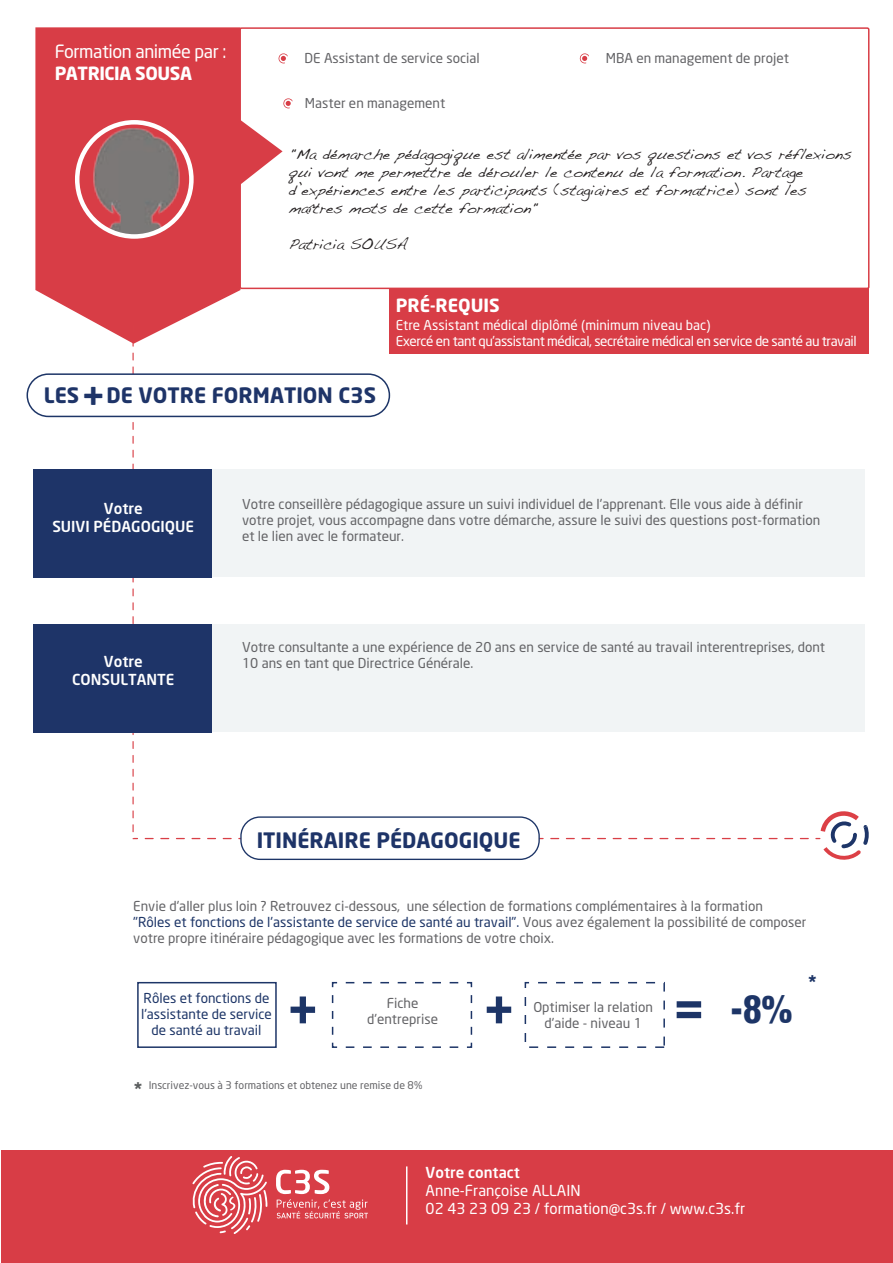
<style>
.page{position:relative;width:893px;height:1263px;background:#fff}
.page>*{position:absolute;margin:0;border:0;box-sizing:border-box;transform-origin:0 0}
.t1{font:900 condensed 54.6px "Helvetica";color:#1d3567}
.t2{font:900 condensed 37.2px "Helvetica";color:#1d3567}
.t3{font:36px "Neo Sans Bold TR";color:#1e3468}
.t4{font:21px "Neo Sans Bold TR";color:#1e3468}
.t5{font:900 condensed 19.8px "Helvetica";color:#1d3567}
.t6{font:900 condensed 19.8px "Helvetica";color:#5b5e5f}
.t7{font:18px "Neo Sans TR";letter-spacing:-.025em;color:#fff}
.t8{font:18px "Neo Sans Bold TR";letter-spacing:-.025em;color:#fff}
.t9{font:18px "Neo Sans Bold TR";color:#fff}
.t10{font:15px/18px "Handwriting Dakota";color:#231f20}
.t11{font:15px/18px "Neo Sans TR";color:#fff}
.t12{font:15px/18px "Neo Sans Medium TR";color:#fff;text-align:center}
.t13{font:13.5px/16.2px "Neo Sans TR";color:#636366}
.t14{font:13.5px/16.2px "Neo Sans TR";letter-spacing:-.035em;color:#fff}
.t15{font:13.5px/16.2px "Neo Sans TR";color:#1d3567;text-align:center}
.t16{font:10.5px "Neo Sans TR";color:#636366}
.s1{color:#1d3567}
.s2{font-size:54.6px}
</style>
<div class="page">
<svg style="left:242px;top:121px;width:41px;height:62px"></svg>
<svg style="left:278px;top:53px;width:10px;height:10px"></svg>
<svg style="left:283px;top:98px;width:9px;height:10px"></svg>
<div style="left:239px;top:27px;width:630px;height:262px;border:2px solid #d83d46;border-radius:2px"></div>
<div style="left:389px;top:288px;width:480px;height:66px;background:#d83d46"></div>
<svg style="left:35px;top:27px;width:205px;height:317px;fill:#d83d46"></svg>
<div style="left:27px;top:373px;width:363px;height:44px;border:2px solid #1d3567;border-radius:21px"></div>
<div style="left:33px;top:469px;width:179px;height:108px;background:#1e3468"></div>
<div style="left:212px;top:469px;width:653px;height:108px;background:#f1f4f5"></div>
<div style="left:212px;top:625px;width:653px;height:107px;background:#f1f4f5"></div>
<div style="left:33px;top:624px;width:179px;height:108px;background:#1e3468"></div>
<div style="left:1px;top:1151px;width:892px;height:112px;background:#d83d46"></div>
<svg style="left:276px;top:1170px;width:92px;height:48px"></svg>
<svg style="left:192px;top:1156px;width:75px;height:78px"></svg>
<hr style="left:406px;top:1166px;width:1px;height:58px;background:#fff">
<svg style="left:580px;top:53px;width:9px;height:10px"></svg>
<div style="left:137px;top:982px;width:140px;height:66px;border:2px solid #1d3567"></div>
<svg style="left:331px;top:1042px;width:127px;height:6px"></svg>
<svg style="left:331px;top:981px;width:7px;height:54px"></svg>
<svg style="left:346px;top:981px;width:127px;height:7px"></svg>
<svg style="left:466px;top:995px;width:7px;height:53px"></svg>
<div style="left:525px;top:982px;width:140px;height:66px;border:2px dashed #1d3567"></div>
<svg style="left:133px;top:325px;width:4px;height:514px"></svg>
<svg style="left:145px;top:811px;width:724px;height:49px"></svg>
<div style="left:241px;top:817px;width:298px;height:42px;background:#fff;border-radius:19px"></div>
<div style="left:240px;top:816px;width:300px;height:44px;border:1px solid #1d3567;border-radius:19px"></div>
<img style="left:78px;top:128px;width:114px;height:108px">
<div style="left:75px;top:120px;width:119px;height:119px;border:4px solid #fff;border-radius:50%"></div>
<h3 class="t7" style="left:55px;top:41px;width:173px">Formation animée par :</h3>
<h3 class="t8" style="left:55px;top:62px;width:139px">PATRICIA SOUSA</h3>
<p class="t13" style="left:305px;top:50px;width:177px">DE Assistant de service social</p>
<p class="t13" style="left:606px;top:50px;width:185px">MBA en management de projet</p>
<p class="t13" style="left:305px;top:95px;width:142px">Master en management</p>
<p class="t10" style="left:289px;top:144px;width:564px">"Ma démarche pédagogique est alimentée par vos questions et vos réflexions qui vont me permettre de dérouler le contenu de la formation. Partage d’expériences entre les participants (stagiaires et formatrice) sont les maîtres mots de cette formation"</p>
<p class="t10" style="left:289px;top:234px;width:120px">Patricia SOUSA</p>
<h3 class="t9" style="left:396px;top:294px;width:106px">PRÉ-REQUIS</h3>
<p class="t14" style="left:396px;top:316px;width:462px">Etre Assistant médical diplômé (minimum niveau bac)<br>Exercé en tant qu’assistant médical, secrétaire médical en service de santé au travail</p>
<h3 class="t3" style="left:82px;top:374px;width:25px">+</h3>
<h3 class="t4" style="left:44px;top:382px;width:37px">LES</h3>
<h3 class="t4" style="left:106px;top:382px;width:271px">DE VOTRE FORMATION C3S</h3>
<p class="t12" style="left:52px;top:499px;width:143px">Votre<br>SUIVI PÉDAGOGIQUE</p>
<p class="t13" style="left:242px;top:496px;width:580px">Votre conseillère pédagogique assure un suivi individuel de l'apprenant. Elle vous aide à définir votre projet, vous accompagne dans votre démarche, assure le suivi des questions post-formation et le lien avec le formateur.</p>
<p class="t13" style="left:242px;top:639px;width:585px">Votre consultante a une expérience de 20 ans en service de santé au travail interentreprises, dont</p>
<p class="t12" style="left:104px;top:652px;width:40px">Votre</p>
<p class="t13" style="left:242px;top:655px;width:233px">10 ans en tant que Directrice Générale.</p>
<p class="t12" style="left:72px;top:670px;width:104px">CONSULTANTE</p>
<h3 class="t4" style="left:257px;top:826px;width:265px">ITINÉRAIRE PÉDAGOGIQUE</h3>
<p class="t13" style="left:133px;top:898px;width:675px">Envie d'aller plus loin ? Retrouvez ci-dessous, une sélection de formations complémentaires à la formation<br><span class="s1">"Rôles et fonctions de l'assistante de service de santé au travail".</span> Vous avez également la possibilité de composer votre propre itinéraire pédagogique avec les formations de votre choix.</p>
<p class="t15" style="left:141px;top:990px;width:132px">Rôles et fonctions de l'assistante de service de santé au travail</p>
<h1 class="t1" style="left:289px;top:969px;width:29px">+</h1>
<h1 class="t1" style="left:485px;top:969px;width:29px">+</h1>
<h2 class="t2" style="left:675px;top:986px;width:119px"><span class="s2">=</span> -8%</h2>
<p class="t13" style="left:367px;top:994px;width:72px;text-align:center">Fiche d'entreprise</p>
<p class="t13" style="left:533px;top:999px;width:121px;text-align:center">Optimiser la relation d'aide - niveau 1</p>
<h3 class="t5" style="left:807px;top:970px;width:11px">*</h3>
<p class="t16" style="left:149px;top:1079px;width:275px">Inscrivez-vous à 3 formations et obtenez une remise de 8%</p>
<h3 class="t6" style="left:133px;top:1077px;width:11px">*</h3>
<p class="t12" style="left:426px;top:1163px;width:96px">Votre contact</p>
<p class="t11" style="left:426px;top:1181px;width:321px">Anne-Françoise ALLAIN<br>02 43 23 09 23 / formation@c3s.fr / www.c3s.fr</p>
</div>
